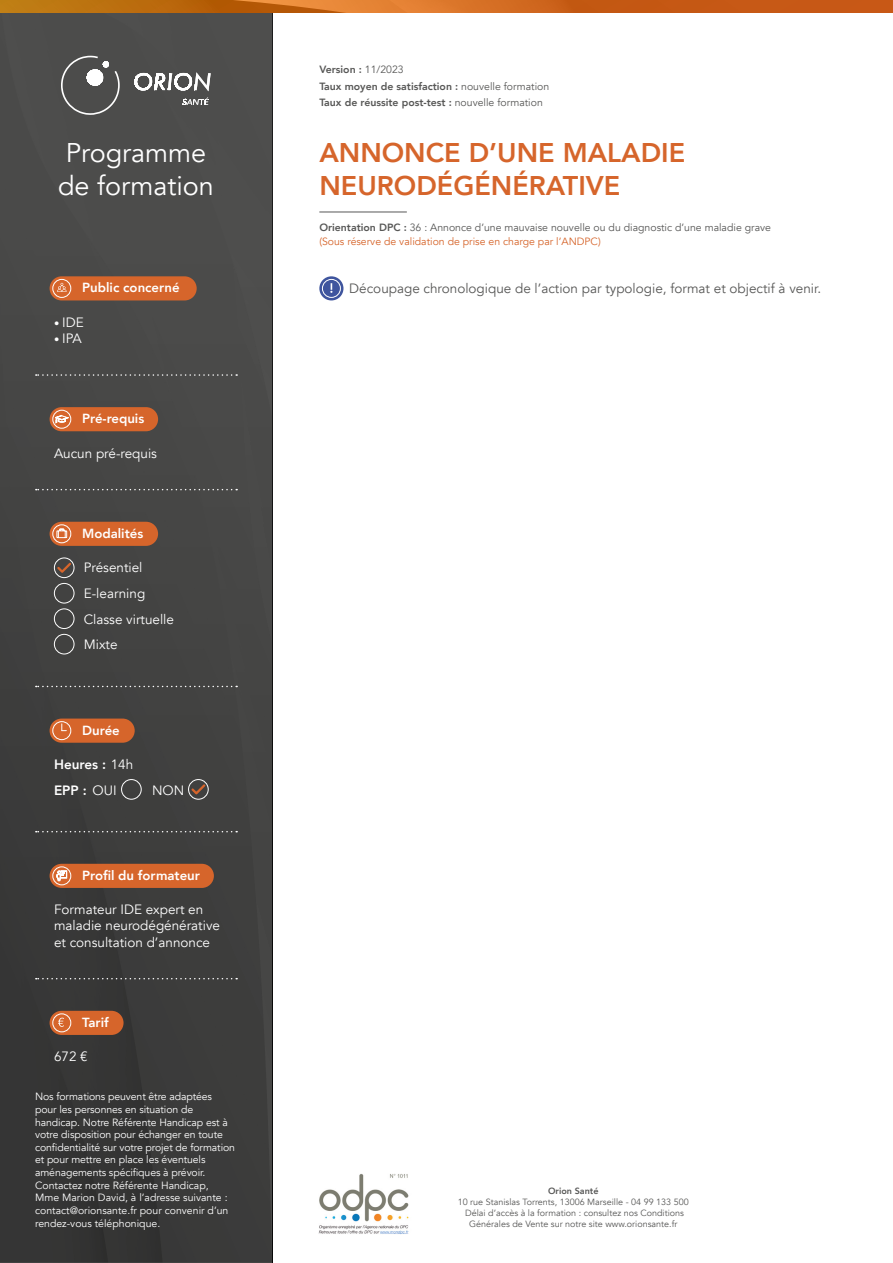
<style>
.page{position:relative;width:893px;height:1263px;background:#fff}
.page>*{position:absolute;margin:0;border:0;box-sizing:border-box;transform-origin:0 0}
.t1{font:800 27px/32.4px "Avenir";color:#d6652b}
.t2{font:27px/32.4px "Avenir";color:#fff}
.t3{font:13.5px/16.2px "Avenir";color:#fff}
.t4{font:13.5px "Avenir";color:#575756}
.t5{font:800 13.5px "Avenir";color:#fff}
.t6{font:800 13.2px "Avenir";color:#fff}
.t7{font:10.5px/12.6px "Avenir";letter-spacing:-.01em;color:#fff}
.t8{font:800 10.5px/16px "Avenir";color:#575756}
.t9{font:10.5px "Avenir";color:#575756}
.t10{font:10.5px "Avenir";color:#d6652b}
.t11{font:9px/10.8px "Avenir";color:#575756;text-align:center}
.t12{font:800 9px "Avenir";color:#575756}
.s1{font-size:10.5px}
.s2{font-weight:400}
.s3{font-weight:800}
</style>
<div class="page">
<div style="left:0;top:13px;width:272px;height:1250px;background:linear-gradient(to bottom,#50504f,#353535)"></div>
<svg style="left:0;top:0;width:893px;height:13px;background:#c96819"></svg>
<svg style="left:182px;top:98px;width:28px;height:7px"></svg>
<svg style="left:134px;top:72px;width:77px;height:19px"></svg>
<svg style="left:61px;top:56px;width:59px;height:59px;background:#666"></svg>
<svg style="left:36px;top:374px;width:201px;height:2px"></svg>
<svg style="left:36px;top:489px;width:201px;height:1px"></svg>
<svg style="left:36px;top:686px;width:201px;height:1px"></svg>
<svg style="left:36px;top:831px;width:201px;height:1px"></svg>
<svg style="left:36px;top:978px;width:201px;height:1px"></svg>
<div style="left:50px;top:864px;width:164px;height:24px;background:#d6652b;border-radius:12px"></div>
<div style="left:52px;top:866px;width:19px;height:19px;border:1px solid #fff;border-radius:50%"></div>
<svg style="left:57px;top:871px;width:10px;height:13px"></svg>
<div style="left:50px;top:276px;width:147px;height:24px;background:#d6652b;border-radius:12px"></div>
<div style="left:52px;top:279px;width:19px;height:19px;border:1px solid #fff;border-radius:50%"></div>
<svg style="left:57px;top:283px;width:10px;height:9px"></svg>
<div style="left:54px;top:558px;width:20px;height:20px;border:1px solid #fff;border-radius:50%"></div>
<div style="left:54px;top:608px;width:20px;height:21px;border:1px solid #fff;border-radius:50%"></div>
<div style="left:54px;top:583px;width:20px;height:20px;border:1px solid #fff;border-radius:50%"></div>
<div style="left:54px;top:634px;width:20px;height:20px;border:1px solid #fff;border-radius:50%"></div>
<div style="left:50px;top:522px;width:108px;height:24px;background:#d6652b;border-radius:12px"></div>
<div style="left:52px;top:524px;width:19px;height:19px;border:1px solid #fff;border-radius:50%"></div>
<svg style="left:56px;top:528px;width:11px;height:10px"></svg>
<svg style="left:55px;top:561px;width:18px;height:14px"></svg>
<div style="left:50px;top:718px;width:85px;height:25px;background:#d6652b;border-radius:12px"></div>
<div style="left:52px;top:721px;width:19px;height:19px;border:1px solid #fff;border-radius:50%"></div>
<svg style="left:61px;top:724px;width:5px;height:7px"></svg>
<div style="left:121px;top:779px;width:21px;height:20px;border:1px solid #fff;border-radius:50%"></div>
<div style="left:188px;top:779px;width:21px;height:20px;border:1px solid #fff;border-radius:50%"></div>
<svg style="left:189px;top:782px;width:18px;height:14px"></svg>
<hr style="left:319px;top:212px;width:88px;height:1px;background:#575756">
<div style="left:50px;top:1011px;width:74px;height:24px;background:#d6652b;border-radius:12px"></div>
<div style="left:52px;top:1013px;width:19px;height:19px;border:1px solid #fff;border-radius:50%"></div>
<svg style="left:58px;top:1018px;width:6px;height:9px"></svg>
<img style="left:318px;top:1174px;width:91px;height:60px">
<div style="left:50px;top:407px;width:108px;height:24px;background:#d6652b;border-radius:12px"></div>
<div style="left:52px;top:410px;width:19px;height:19px;border:1px solid #fff;border-radius:50%"></div>
<svg style="left:55px;top:415px;width:13px;height:8px"></svg>
<svg style="left:319px;top:276px;width:24px;height:24px"></svg>
<div style="left:322px;top:279px;width:19px;height:19px;border:1px solid #fff;border-radius:50%"></div>
<svg style="left:330px;top:283px;width:2px;height:10px"></svg>
<h1 class="t2" style="left:58px;top:137px;width:157px">Programme de formation</h1>
<p class="t6" style="left:82px;top:277px;width:99px">Public concerné</p>
<p class="t3" style="left:54px;top:314px;width:31px"><span class="s1">•</span> IDE</p>
<p class="t3" style="left:54px;top:330px;width:29px"><span class="s1">•</span> IPA</p>
<p class="t6" style="left:82px;top:408px;width:64px">Pré-requis</p>
<p class="t3" style="left:54px;top:445px;width:105px">Aucun pré-requis</p>
<p class="t6" style="left:82px;top:523px;width:63px">Modalités</p>
<p class="t3" style="left:84px;top:560px;width:60px">Présentiel</p>
<p class="t3" style="left:84px;top:585px;width:63px">E-learning</p>
<p class="t3" style="left:84px;top:637px;width:35px">Mixte</p>
<p class="t3" style="left:84px;top:611px;width:92px">Classe virtuelle</p>
<p class="t6" style="left:82px;top:720px;width:39px">Durée</p>
<p class="t5" style="left:54px;top:754px;width:81px">Heures : <span class="s2">14h</span></p>
<p class="t5" style="left:54px;top:780px;width:64px">EPP : <span class="s2">OUI</span></p>
<p class="t3" style="left:152px;top:782px;width:34px">NON</p>
<p class="t6" style="left:82px;top:865px;width:119px">Profil du formateur</p>
<p class="t3" style="left:54px;top:902px;width:168px">Formateur IDE expert en maladie neurodégénérative et consultation d’annonce</p>
<p class="t6" style="left:82px;top:1012px;width:28px">Tarif</p>
<p class="t3" style="left:54px;top:1049px;width:35px">672 €</p>
<p class="t7" style="left:35px;top:1091px;width:201px">Nos formations peuvent être adaptées pour les personnes en situation de handicap. Notre Référente Handicap est à votre disposition pour échanger en toute confidentialité sur votre projet de formation et pour mettre en place les éventuels aménagements spécifiques à prévoir.<br>Contactez notre Référente Handicap, Mme Marion David, à l’adresse suivante : contact@orionsante.fr pour convenir d’un rendez-vous téléphonique.</p>
<p class="t8" style="left:319px;top:62px;width:231px">Version : <span class="s2">11/2023<br></span>Taux moyen de satisfaction : <span class="s2">nouvelle formation<br></span>Taux de réussite post-test : <span class="s2">nouvelle formation</span></p>
<h1 class="t1" style="left:319px;top:137px;width:367px">ANNONCE D’UNE MALADIE<br>NEURODÉGÉNÉRATIVE</h1>
<p class="t9" style="left:319px;top:221px;width:453px"><span class="s3">Orientation DPC :</span> 36 : Annonce d’une mauvaise nouvelle ou du diagnostic d’une maladie grave</p>
<p class="t10" style="left:319px;top:235px;width:283px">(Sous réserve de validation de prise en charge par l’ANDPC)</p>
<p class="t4" style="left:349px;top:280px;width:473px">Découpage chronologique de l’action par typologie, format et objectif à venir.</p>
<p class="t12" style="left:548px;top:1184px;width:52px">Orion Santé</p>
<p class="t11" style="left:458px;top:1196px;width:233px">10 rue Stanislas Torrents, 13006 Marseille - 04 99 133 500<br>Délai d’accès à la formation : consultez nos Conditions<br>Générales de Vente sur notre site www.orionsante.fr</p>
</div>
